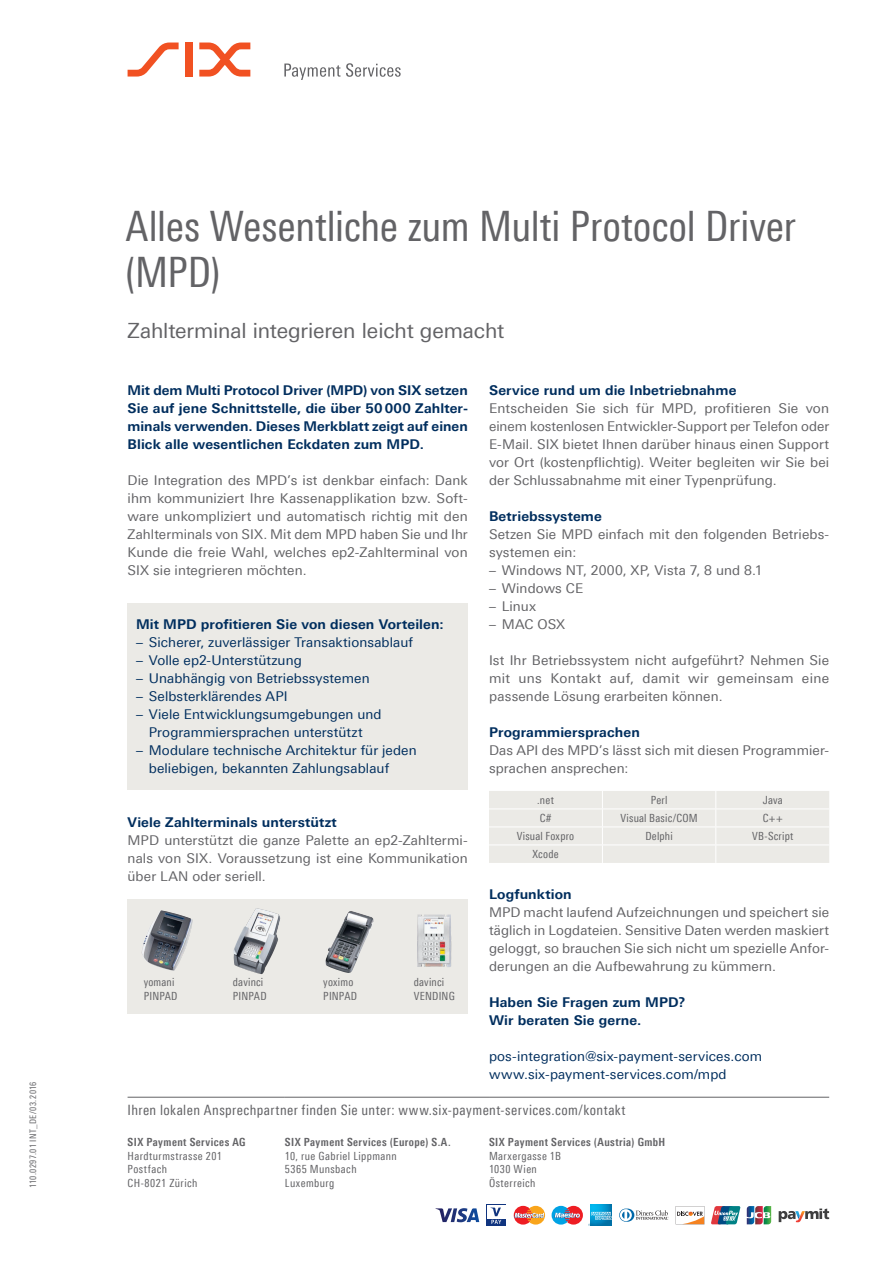
<style>
.page{position:relative;width:893px;height:1263px;background:#fff}
.page>*{position:absolute;margin:0;border:0;box-sizing:border-box;transform-origin:0 0}
.t1{font:42px/46.5px "Linotype Univers 420 Cn";letter-spacing:-.005em;color:#636366}
.t2{font:21px "Linotype Univers 430";letter-spacing:-.005em;color:#636366}
.t3{font:14.25px "Linotype Univers 420 Cn";letter-spacing:.03em;color:#636366}
.t4{font:13.5px/18px "Linotype Univers 430";letter-spacing:.01em;color:#636366;text-align:justify}
.t5{font:700 13.5px/18px "Linotype Univers 630";letter-spacing:.01em;color:#002e5e;text-align:justify}
.t6{font:13.5px/18px "Linotype Univers 430";letter-spacing:.01em;color:#002e5e}
.t7{font:11.25px/13.5px "Linotype Univers 420 Cn";letter-spacing:.03em;color:#636366}
.t8{font:700 11.25px "Linotype Univers 620 Cn";letter-spacing:.04em;color:#636366}
.t9{font:9px "Linotype Univers 420 Cn";letter-spacing:.045em;color:#636366}
</style>
<div class="page">
<div style="left:128px;top:604px;width:340px;height:186px;background:#ebeae6"></div>
<svg style="left:489px;top:791px;width:340px;height:72px"></svg>
<svg style="left:128px;top:43px;width:51px;height:34px"></svg>
<div style="left:185px;top:43px;width:8px;height:34px;background:#f15122"></div>
<svg style="left:199px;top:43px;width:51px;height:34px"></svg>
<svg style="left:284px;top:63px;width:117px;height:17px"></svg>
<hr style="left:128px;top:1097px;width:157px;height:1px;background:#636366">
<hr style="left:285px;top:1097px;width:204px;height:1px;background:#636366">
<hr style="left:489px;top:1097px;width:340px;height:1px;background:#636366">
<img style="left:591px;top:1205px;width:21px;height:1px">
<svg style="left:747px;top:1206px;width:24px;height:18px"></svg>
<div style="left:552px;top:1206px;width:18px;height:18px;background:#00a2e4;border-radius:50%"></div>
<svg style="left:554px;top:1206px;width:58px;height:20px"></svg>
<svg style="left:514px;top:1206px;width:31px;height:18px"></svg>
<svg style="left:435px;top:1208px;width:44px;height:14px"></svg>
<svg style="left:619px;top:1208px;width:50px;height:14px"></svg>
<svg style="left:779px;top:1208px;width:50px;height:14px"></svg>
<svg style="left:711px;top:1206px;width:29px;height:18px"></svg>
<svg style="left:486px;top:1205px;width:20px;height:21px"></svg>
<div style="left:487px;top:1205px;width:18px;height:13px;background:#fff"></div>
<svg style="left:490px;top:1207px;width:11px;height:17px"></svg>
<svg style="left:676px;top:1206px;width:28px;height:18px"></svg>
<div style="left:128px;top:899px;width:340px;height:114px;background:#ebeae6"></div>
<img style="left:233px;top:908px;width:48px;height:67px">
<img style="left:417px;top:914px;width:34px;height:53px">
<img style="left:325px;top:911px;width:49px;height:62px">
<img style="left:141px;top:910px;width:52px;height:61px">
<p class="t9" style="left:28px;top:1188px;width:108px;rotate:-90deg">110.0297.01 INT_DE/03.2016</p>
<h1 class="t1" style="left:125px;top:202px;width:672px">Alles Wesentliche zum Multi Protocol Driver (MPD)</h1>
<h2 class="t2" style="left:128px;top:319px;width:378px">Zahlterminal integrieren leicht gemacht</h2>
<p class="t5" style="left:128px;top:381px;width:342px">Mit dem Multi Protocol Driver (MPD) von SIX setzen Sie auf jene Schnittstelle, die über 50 000 Zahlter&shy;minals verwenden. Dieses Merkblatt zeigt auf einen Blick alle wesentlichen Eckdaten zum MPD.</p>
<p class="t4" style="left:128px;top:471px;width:342px">Die Integration des MPD’s ist denkbar einfach: Dank ihm kommuniziert Ihre Kassenapplikation bzw. Soft&shy;ware unkompliziert und automatisch richtig mit den Zahlterminals von SIX. Mit dem MPD haben Sie und Ihr Kunde die freie Wahl, welches ep2-Zahlterminal von SIX sie integrieren möchten.</p>
<p class="t5" style="left:136px;top:615px;width:309px">Mit MPD profitieren Sie von diesen Vorteilen:</p>
<p class="t6" style="left:136px;top:633px;width:279px">– Sicherer, zuverlässiger Transaktionsablauf</p>
<p class="t6" style="left:136px;top:651px;width:167px">– Volle ep2-Unterstützung</p>
<p class="t6" style="left:136px;top:669px;width:235px">– Unabhängig von Betriebssystemen</p>
<p class="t6" style="left:136px;top:687px;width:153px">– Selbsterklärendes API</p>
<p class="t6" style="left:136px;top:705px;width:247px;text-align:center">– Viele Entwicklungsumgebungen und<br>Programmiersprachen unterstützt</p>
<p class="t6" style="left:149px;top:741px;width:269px;text-indent:-13px">– Modulare technische Architektur für jeden beliebigen, bekannten Zahlungsablauf</p>
<p class="t5" style="left:128px;top:813px;width:211px">Viele Zahlterminals unterstützt</p>
<p class="t4" style="left:128px;top:831px;width:342px">MPD unterstützt die ganze Palette an ep2-Zahltermi&shy;nals von SIX. Voraussetzung ist eine Kommunikation über LAN oder seriell.</p>
<p class="t7" style="left:144px;top:975px;width:35px;line-height:14.2px">yomani<br>PINPAD</p>
<p class="t7" style="left:233px;top:975px;width:35px;line-height:14.2px">davinci<br>PINPAD</p>
<p class="t7" style="left:323px;top:975px;width:35px;line-height:14.2px">yoximo<br>PINPAD</p>
<p class="t7" style="left:414px;top:975px;width:43px;line-height:14.2px">davinci<br>VENDING</p>
<p class="t5" style="left:489px;top:381px;width:249px">Service rund um die Inbetriebnahme</p>
<p class="t4" style="left:489px;top:399px;width:342px">Entscheiden Sie sich für MPD, profitieren Sie von einem kostenlosen Entwickler-Support per Telefon oder E-Mail. SIX bietet Ihnen darüber hinaus einen Support vor Ort (kostenpflichtig). Weiter begleiten wir Sie bei der Schlussabnahme mit einer Typenprüfung.</p>
<p class="t5" style="left:489px;top:507px;width:114px">Betriebssysteme</p>
<p class="t4" style="left:489px;top:525px;width:342px">Setzen Sie MPD einfach mit den folgenden Betriebs&shy;systemen ein:</p>
<p class="t4" style="left:489px;top:561px;width:275px">– Windows NT, 2000, XP, Vista 7, 8 und 8.1</p>
<p class="t4" style="left:489px;top:579px;width:96px">– Windows CE</p>
<p class="t4" style="left:489px;top:597px;width:49px">– Linux</p>
<p class="t4" style="left:489px;top:615px;width:78px">– MAC OSX</p>
<p class="t4" style="left:489px;top:651px;width:342px">Ist Ihr Betriebssystem nicht aufgeführt? Nehmen Sie mit uns Kontakt auf, damit wir gemeinsam eine passende Lösung erarbeiten können.</p>
<p class="t5" style="left:489px;top:723px;width:152px">Programmiersprachen</p>
<p class="t4" style="left:489px;top:741px;width:342px">Das API des MPD’s lässt sich mit diesen Programmier&shy;sprachen ansprechen:</p>
<p class="t7" style="left:537px;top:793px;width:18px">.net</p>
<p class="t7" style="left:651px;top:793px;width:18px">Perl</p>
<p class="t7" style="left:763px;top:793px;width:22px">Java</p>
<p class="t7" style="left:540px;top:811px;width:13px">C#</p>
<p class="t7" style="left:620px;top:811px;width:79px">Visual Basic/COM</p>
<p class="t7" style="left:763px;top:811px;width:21px">C++</p>
<p class="t7" style="left:517px;top:829px;width:59px">Visual Foxpro</p>
<p class="t7" style="left:645px;top:829px;width:29px">Delphi</p>
<p class="t7" style="left:752px;top:829px;width:43px">VB-Script</p>
<p class="t7" style="left:532px;top:847px;width:28px">Xcode</p>
<p class="t5" style="left:489px;top:885px;width:84px">Logfunktion</p>
<p class="t4" style="left:489px;top:903px;width:342px">MPD macht laufend Aufzeichnungen und speichert sie täglich in Logdateien. Sensitive Daten werden maskiert geloggt, so brauchen Sie sich nicht um spezielle Anfor&shy;derungen an die Aufbewahrung zu kümmern.</p>
<p class="t5" style="left:489px;top:993px;width:198px">Haben Sie Fragen zum MPD?<br>Wir beraten Sie gerne.</p>
<p class="t6" style="left:489px;top:1047px;width:275px">pos-integration@six-payment-services.com www.six-payment-services.com/mpd</p>
<p class="t3" style="left:128px;top:1101px;width:500px">Ihren lokalen Ansprechpartner finden Sie unter: www.six-payment-services.com/kontakt</p>
<p class="t8" style="left:128px;top:1136px;width:120px">SIX Payment Services AG</p>
<p class="t7" style="left:128px;top:1149px;width:96px">Hardturmstrasse 201<br>Postfach<br>CH-8021 Zürich</p>
<p class="t8" style="left:285px;top:1136px;width:167px">SIX Payment Services (Europe) S.A.</p>
<p class="t7" style="left:285px;top:1149px;width:114px">10, rue Gabriel Lippmann<br>5365 Munsbach<br>Luxemburg</p>
<p class="t8" style="left:489px;top:1136px;width:178px">SIX Payment Services (Austria) GmbH</p>
<p class="t7" style="left:489px;top:1149px;width:73px">Marxergasse 1B<br>1030 Wien<br>Österreich</p>
</div>
